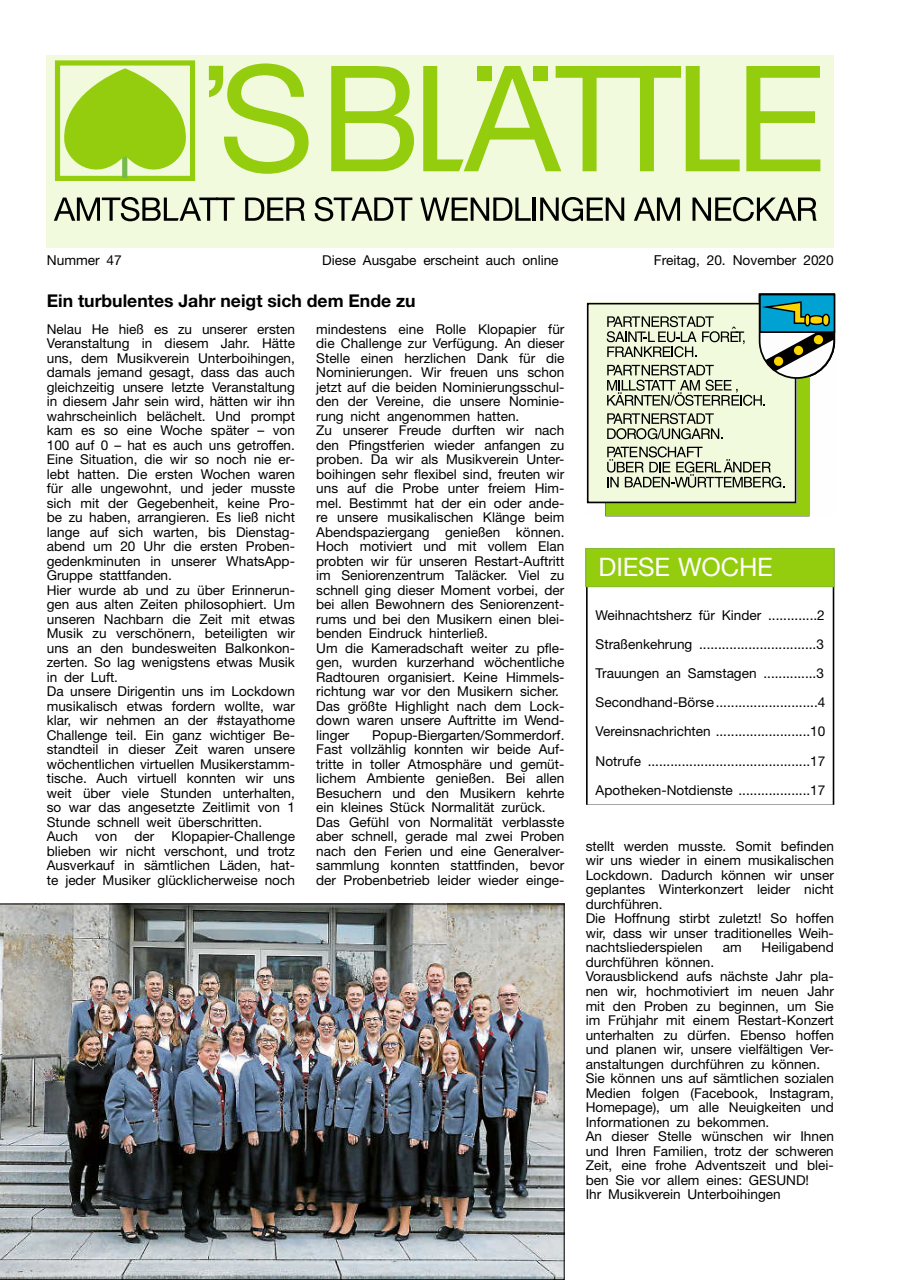
<style>
.page{position:relative;width:902px;height:1280px;background:#fff}
.page>*{position:absolute;margin:0;border:0;box-sizing:border-box;transform-origin:0 0}
.t1{font:25.5px "Helvetica Neue";letter-spacing:-.005em;color:#fff}
.t2{font:700 17.55px "Helvetica Neue";color:#000}
.t3{font:13.65px/14.5px "Helvetica Neue";color:#000}
</style>
<div class="page">
<div style="left:47px;top:55px;width:786px;height:193px;background:#f2fadd"></div>
<svg style="left:746px;top:66px;width:75px;height:106px"></svg>
<svg style="left:331px;top:66px;width:83px;height:106px"></svg>
<svg style="left:423px;top:66px;width:317px;height:106px"></svg>
<div style="left:477px;top:66px;width:14px;height:14px;background:#93cd0d"></div>
<div style="left:533px;top:66px;width:15px;height:14px;background:#93cd0d"></div>
<div style="left:55px;top:60px;width:140px;height:121px;border:5px solid #93cd0d"></div>
<svg style="left:209px;top:63px;width:99px;height:111px"></svg>
<hr style="left:532px;top:198px;width:4px;height:23px;background:#000">
<svg style="left:540px;top:197px;width:84px;height:25px"></svg>
<svg style="left:53px;top:197px;width:182px;height:25px"></svg>
<svg style="left:245px;top:198px;width:60px;height:23px"></svg>
<svg style="left:314px;top:197px;width:98px;height:25px"></svg>
<svg style="left:420px;top:198px;width:111px;height:23px"></svg>
<svg style="left:634px;top:198px;width:46px;height:23px"></svg>
<svg style="left:692px;top:197px;width:125px;height:25px"></svg>
<svg style="left:62px;top:68px;width:126px;height:113px"></svg>
<div style="left:606px;top:370px;width:203px;height:146px;background:#93cd0d"></div>
<div style="left:587px;top:303px;width:209px;height:200px;background:#f2fadd"></div>
<div style="left:587px;top:303px;width:209px;height:200px;border:2px solid #000"></div>
<svg style="left:607px;top:413px;width:115px;height:26px"></svg>
<svg style="left:607px;top:446px;width:177px;height:42px"></svg>
<svg style="left:606px;top:293px;width:229px;height:113px"></svg>
<hr style="left:586px;top:805px;width:248px;height:1px;background:#000">
<hr style="left:586px;top:548px;width:1px;height:256px;background:#000">
<hr style="left:832px;top:548px;width:2px;height:256px;background:#000">
<div style="left:585px;top:548px;width:249px;height:39px;background:#93cd0d"></div>
<div style="left:585px;top:548px;width:249px;height:39px;border:1px solid #82bb34"></div>
<img style="left:0;top:904px;width:564px;height:376px">
<p class="t3" style="left:47px;top:252px;width:77px">Nummer 47</p>
<p class="t3" style="left:322px;top:252px;width:238px">Diese Ausgabe erscheint auch online</p>
<p class="t3" style="left:653px;top:252px;width:182px">Freitag, 20. November 2020</p>
<p class="t2" style="left:47px;top:290px;width:370px">Ein turbulentes Jahr neigt sich dem Ende zu</p>
<p class="t3" style="left:47px;top:322px;width:250px">Nelau He hieß es zu unserer ersten Veranstaltung in diesem Jahr. Hätte uns, dem Musikverein Unterboihingen, damals jemand gesagt, dass das auch gleichzeitig unsere letzte Veranstaltung in diesem Jahr sein wird, hätten wir ihn wahrscheinlich belächelt. Und prompt kam es so eine Woche später – von 100 auf 0 – hat es auch uns getroffen.<br>Eine Situation, die wir so noch nie er&shy;lebt hatten. Die ersten Wochen waren für alle ungewohnt, und jeder musste sich mit der Gegebenheit, keine Pro&shy;be zu haben, arrangieren. Es ließ nicht lange auf sich warten, bis Dienstag&shy;abend um 20 Uhr die ersten Proben&shy;gedenkminuten in unserer WhatsApp-Gruppe stattfanden.<br>Hier wurde ab und zu über Erinnerun&shy;gen aus alten Zeiten philosophiert. Um unseren Nachbarn die Zeit mit etwas Musik zu verschönern, beteiligten wir uns an den bundesweiten Balkonkon&shy;zerten. So lag wenigstens etwas Musik in der Luft.<br>Da unsere Dirigentin uns im Lockdown musikalisch etwas fordern wollte, war klar, wir nehmen an der #stayathome Challenge teil. Ein ganz wichtiger Be&shy;standteil in dieser Zeit waren unsere wöchentlichen virtuellen Musikerstamm&shy;tische. Auch virtuell konnten wir uns weit über viele Stunden unterhalten, so war das angesetzte Zeitlimit von 1<br>Stunde schnell weit überschritten.<br>Auch</p>
<p class="t3" style="left:316px;top:322px;width:250px">mindestens eine Rolle Klopapier für die Challenge zur Verfügung. An dieser Stelle einen herzlichen Dank für die Nominierungen. Wir freuen uns schon jetzt auf die beiden Nominierungsschul&shy;den der Vereine, die unsere Nominie&shy;rung nicht angenommen hatten.<br>Zu unserer Freude durften wir nach den Pfingstferien wieder anfangen zu proben. Da wir als Musikverein Unter&shy;boihingen sehr flexibel sind, freuten wir uns auf die Probe unter freiem Him&shy;mel. Bestimmt hat der ein oder ande&shy;re unsere musikalischen Klänge beim Abendspaziergang genießen können.<br>Hoch motiviert und mit vollem Elan probten wir für unseren Restart-Auftritt im Seniorenzentrum Taläcker. Viel zu schnell ging dieser Moment vorbei, der bei allen Bewohnern des Seniorenzent&shy;rums und bei den Musikern einen blei&shy;benden Eindruck hinterließ.<br>Um die Kameradschaft weiter zu pfle&shy;gen, wurden kurzerhand wöchentliche Radtouren organisiert. Keine Himmels&shy;richtung war vor den Musikern sicher.<br>Das größte Highlight nach dem Lock&shy;down waren unsere Auftritte im Wend&shy;linger</p>
<p class="t3" style="left:316px;top:727px;width:250px;text-indent:56px">Popup-Biergarten/Sommerdorf.<br>Fast vollzählig konnten wir beide Auf&shy;tritte in toller Atmosphäre und gemüt&shy;lichem Ambiente genießen. Bei allen Besuchern und den Musikern kehrte ein kleines Stück Normalität zurück.<br>Das Gefühl von Normalität verblasste aber schnell, gerade mal zwei Proben nach den Ferien und eine Generalver&shy;sammlung konnten stattfinden, bevor der Probenbetrieb leider wieder einge-</p>
<p class="t3" style="left:47px;top:829px;width:250px;text-align:justify;text-indent:125px">Klopapier-Challenge blieben wir nicht verschont, und trotz Ausverkauf in sämtlichen Läden, hat&shy;te jeder Musiker glücklicherweise noch</p>
<p class="t3" style="left:95px;top:829px;width:24px">von</p>
<p class="t3" style="left:134px;top:829px;width:21px">der</p>
<h1 class="t1" style="left:598px;top:551px;width:176px">DIESE WOCHE</h1>
<p class="t3" style="left:595px;top:600px;width:231px;line-height:29.2px;text-align:justify">Weihnachtsherz für Kinder .............2<br>Straßenkehrung ...............................3<br>Trauungen an Samstagen ..............3<br>Secondhand-Börse ...........................4<br>Vereinsnachrichten .........................10<br>Notrufe ...........................................17<br>Apotheken-Notdienste ...................17</p>
<p class="t3" style="left:585px;top:838px;width:250px">stellt werden musste. Somit befinden wir uns wieder in einem musikalischen Lockdown. Dadurch können wir unser geplantes Winterkonzert leider nicht durchführen.<br>Die Hoffnung stirbt zuletzt! So hoffen wir, dass wir unser traditionelles Weih&shy;nachtsliederspielen</p>
<p class="t3" style="left:722px;top:940px;width:20px">am</p>
<p class="t3" style="left:761px;top:940px;width:74px">Heiligabend</p>
<p class="t3" style="left:585px;top:954px;width:250px">durchführen können.<br>Vorausblickend aufs nächste Jahr pla&shy;nen wir, hochmotiviert im neuen Jahr mit den Proben zu beginnen, um Sie im Frühjahr mit einem Restart-Konzert unterhalten zu dürfen. Ebenso hoffen und planen wir, unsere vielfältigen Ver&shy;anstaltungen durchführen zu können.<br>Sie können uns auf sämtlichen sozialen Medien folgen (Facebook, Instagram, Homepage), um alle Neuigkeiten und Informationen zu bekommen.<br>An dieser Stelle wünschen wir Ihnen und Ihren Familien, trotz der schweren Zeit, eine frohe Adventszeit und blei&shy;ben Sie vor allem eines: GESUND!<br>Ihr Musikverein Unterboihingen</p>
</div>
